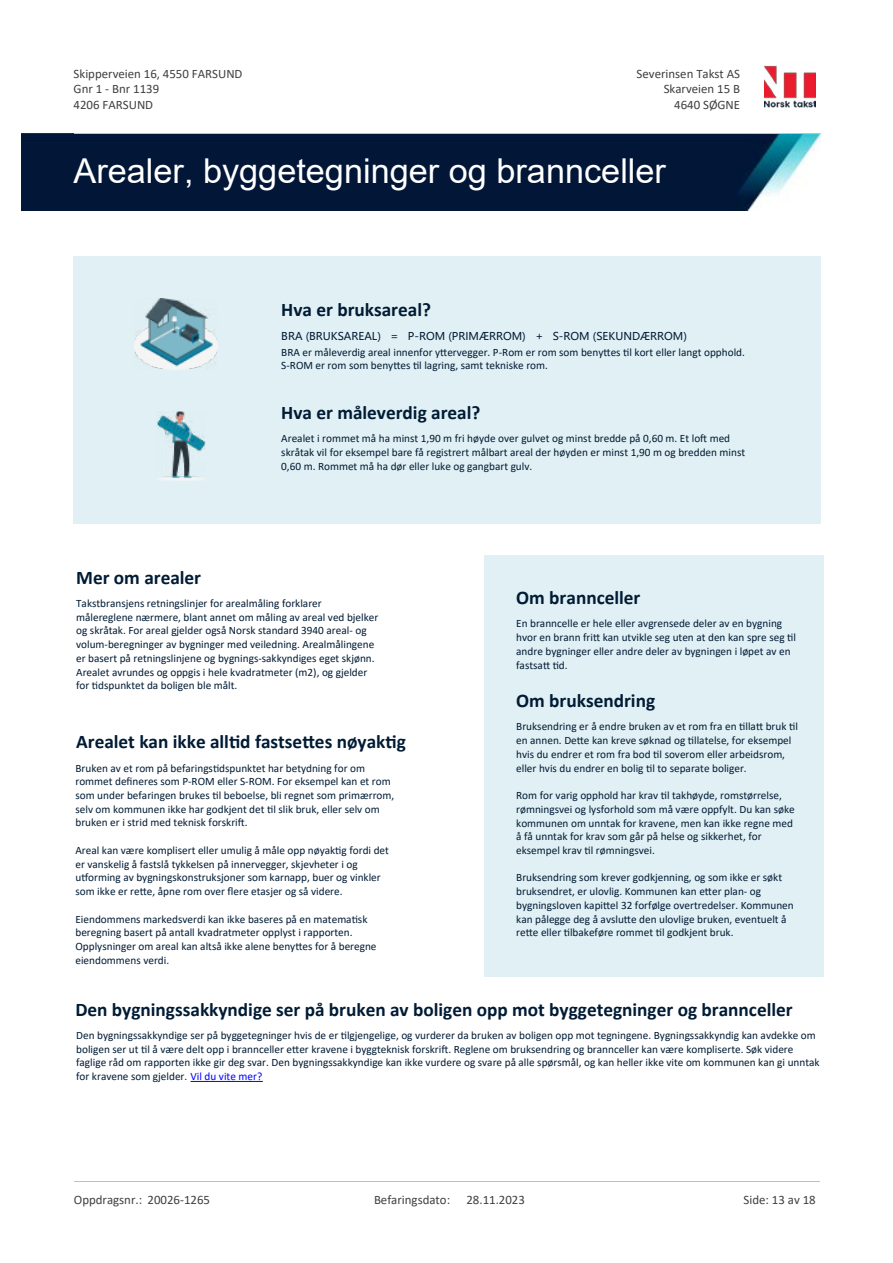
<style>
.page{position:relative;width:893px;height:1263px;background:#fff}
.page>*{position:absolute;margin:0;border:0;box-sizing:border-box;transform-origin:0 0}
.t1{font:34.35px "Arial";color:#fff}
.t2{font:700 19.35px "Calibri";color:#001b34}
.t3{font:12.9px/15.8px "Calibri";color:#404040}
.t4{font:11.25px/13.8px "Calibri";color:#001b34}
.t5{font:10.65px "Microsoft Ya Hei UI";color:#001b34}
.s1{color:#00f}
</style>
<div class="page">
<img style="left:21px;top:133px;width:800px;height:77px">
<div style="left:73px;top:257px;width:748px;height:267px;background:#e1f0f4"></div>
<img style="left:135px;top:298px;width:82px;height:71px">
<img style="left:157px;top:411px;width:49px;height:70px">
<div style="left:484px;top:555px;width:340px;height:422px;background:#e1f0f4"></div>
<hr style="left:191px;top:1081px;width:72px;height:1px;background:#00f">
<img style="left:765px;top:65px;width:50px;height:43px">
<hr style="left:74px;top:133px;width:745px;height:1px;background:#c0c0c0">
<hr style="left:74px;top:1181px;width:745px;height:1px;background:#c0c0c0">
<p class="t3" style="left:74px;top:65px;width:170px">Skipperveien 16, 4550 FARSUND<br>Gnr 1 - Bnr 1139<br>4206 FARSUND</p>
<p class="t3" style="left:637px;top:65px;width:105px">Severinsen Takst AS</p>
<p class="t3" style="left:664px;top:81px;width:78px">Skarveien 15 B</p>
<p class="t3" style="left:674px;top:96px;width:68px">4640 SØGNE</p>
<h1 class="t1" style="left:74px;top:147px;width:594px">Arealer, byggetegninger og brannceller</h1>
<h2 class="t2" style="left:281px;top:296px;width:151px">Hva er bruksareal?</h2>
<p class="t5" style="left:281px;top:329px;width:407px">BRA (BRUKSAREAL) = P-ROM (PRIMÆRROM) + S-ROM (SEKUNDÆRROM)</p>
<p class="t4" style="left:281px;top:345px;width:465px">BRA er måleverdig areal innenfor y琀琀ervegger. P-Rom er rom som beny琀琀es 琀椀l kort eller langt opphold.<br>S-ROM er rom som beny琀琀es 琀椀l lagring, samt tekniske rom.</p>
<h2 class="t2" style="left:281px;top:399px;width:201px">Hva er måleverdig areal?</h2>
<p class="t4" style="left:281px;top:431px;width:465px">Arealet i rommet må ha minst 1,90 m fri høyde over gulvet og minst bredde på 0,60 m. Et lo昀琀 med skråtak vil for eksempel bare få registrert målbart areal der høyden er minst 1,90 m og bredden minst<br>0,60 m. Rommet må ha dør eller luke og gangbart gulv.</p>
<h2 class="t2" style="left:76px;top:564px;width:126px">Mer om arealer</h2>
<p class="t4" style="left:76px;top:596px;width:304px">Takstbransjens retningslinjer for arealmåling forklarer målereglene nærmere, blant annet om måling av areal ved bjelker og skråtak. For areal gjelder også Norsk standard 3940 areal- og volum-beregninger av bygninger med veiledning. Arealmålingene er basert på retningslinjene og bygnings-sakkyndiges eget skjønn.<br>Arealet avrundes og oppgis i hele kvadratmeter (m2), og gjelder for 琀椀dspunktet da boligen ble målt.</p>
<h2 class="t2" style="left:76px;top:728px;width:331px">Arealet kan ikke all琀椀d fastse琀琀es nøyak琀椀g</h2>
<p class="t4" style="left:75px;top:761px;width:320px">Bruken av et rom på befarings琀椀dspunktet har betydning for om rommet de昀椀neres som P-ROM eller S-ROM. For eksempel kan et rom som under befaringen brukes 琀椀l beboelse, bli regnet som primærrom, selv om kommunen ikke har godkjent det 琀椀l slik bruk, eller selv om bruken er i strid med teknisk forskri昀琀.</p>
<p class="t4" style="left:75px;top:843px;width:315px">Areal kan være komplisert eller umulig å måle opp nøyak琀椀g fordi det er vanskelig å fastslå tykkelsen på innervegger, skjevheter i og<br>u琀昀orming av bygningskonstruksjoner som karnapp, buer og vinkler som ikke er re琀琀e, åpne rom over 昀氀ere etasjer og så videre.</p>
<p class="t4" style="left:75px;top:912px;width:303px">Eiendommens markedsverdi kan ikke baseres på en matema琀椀sk beregning basert på antall kvadratmeter opplyst i rapporten.<br>Opplysninger om areal kan altså ikke alene beny琀琀es for å beregne eiendommens verdi.</p>
<h2 class="t2" style="left:516px;top:584px;width:126px">Om brannceller</h2>
<p class="t4" style="left:516px;top:617px;width:281px">En branncelle er hele eller avgrensede deler av en bygning hvor en brann fri琀琀 kan utvikle seg uten at den kan spre seg 琀椀l andre bygninger eller andre deler av bygningen i løpet av en fastsa琀琀 琀椀d.</p>
<h2 class="t2" style="left:516px;top:687px;width:140px">Om bruksendring</h2>
<p class="t4" style="left:516px;top:719px;width:283px">Bruksendring er å endre bruken av et rom fra en 琀椀lla琀琀 bruk 琀椀l en annen. De琀琀e kan kreve søknad og 琀椀llatelse, for eksempel hvis du endrer et rom fra bod 琀椀l soverom eller arbeidsrom, eller hvis du endrer en bolig 琀椀l to separate boliger.</p>
<p class="t4" style="left:516px;top:788px;width:280px">Rom for varig opphold har krav 琀椀l takhøyde, romstørrelse, rømningsvei og lysforhold som må være oppfylt. Du kan søke kommunen om unntak for kravene, men kan ikke regne med å få unntak for krav som går på helse og sikkerhet, for eksempel krav 琀椀l rømningsvei.</p>
<p class="t4" style="left:516px;top:870px;width:279px">Bruksendring som krever godkjenning, og som ikke er søkt bruksendret, er ulovlig. Kommunen kan e琀琀er plan- og bygningsloven kapi琀琀el 32 forfølge overtredelser. Kommunen kan pålegge deg å avslu琀琀e den ulovlige bruken, eventuelt å re琀琀e eller 琀椀lbakeføre rommet 琀椀l godkjent bruk.</p>
<h2 class="t2" style="left:75px;top:996px;width:719px">Den bygningssakkyndige ser på bruken av boligen opp mot byggetegninger og brannceller</h2>
<p class="t4" style="left:76px;top:1028px;width:745px">Den bygningssakkyndige ser på byggetegninger hvis de er 琀椀lgjengelige, og vurderer da bruken av boligen opp mot tegningene. Bygningssakkyndig kan avdekke om boligen ser ut 琀椀l å være delt opp i brannceller e琀琀er kravene i byggteknisk forskri昀琀. Reglene om bruksendring og brannceller kan være kompliserte. Søk videre faglige råd om rapporten ikke gir deg svar. Den bygningssakkyndige kan ikke vurdere og svare på alle spørsmål, og kan heller ikke vite om kommunen kan gi unntak for kravene som gjelder. <span class="s1">Vil du vite mer?</span></p>
<p class="t3" style="left:74px;top:1192px;width:138px">Oppdragsnr.: 20026-1265</p>
<p class="t3" style="left:374px;top:1192px;width:78px">Befaringsdato:</p>
<p class="t3" style="left:466px;top:1192px;width:60px">28.11.2023</p>
<p class="t3" style="left:744px;top:1192px;width:74px">Side: 13 av 18</p>
</div>
